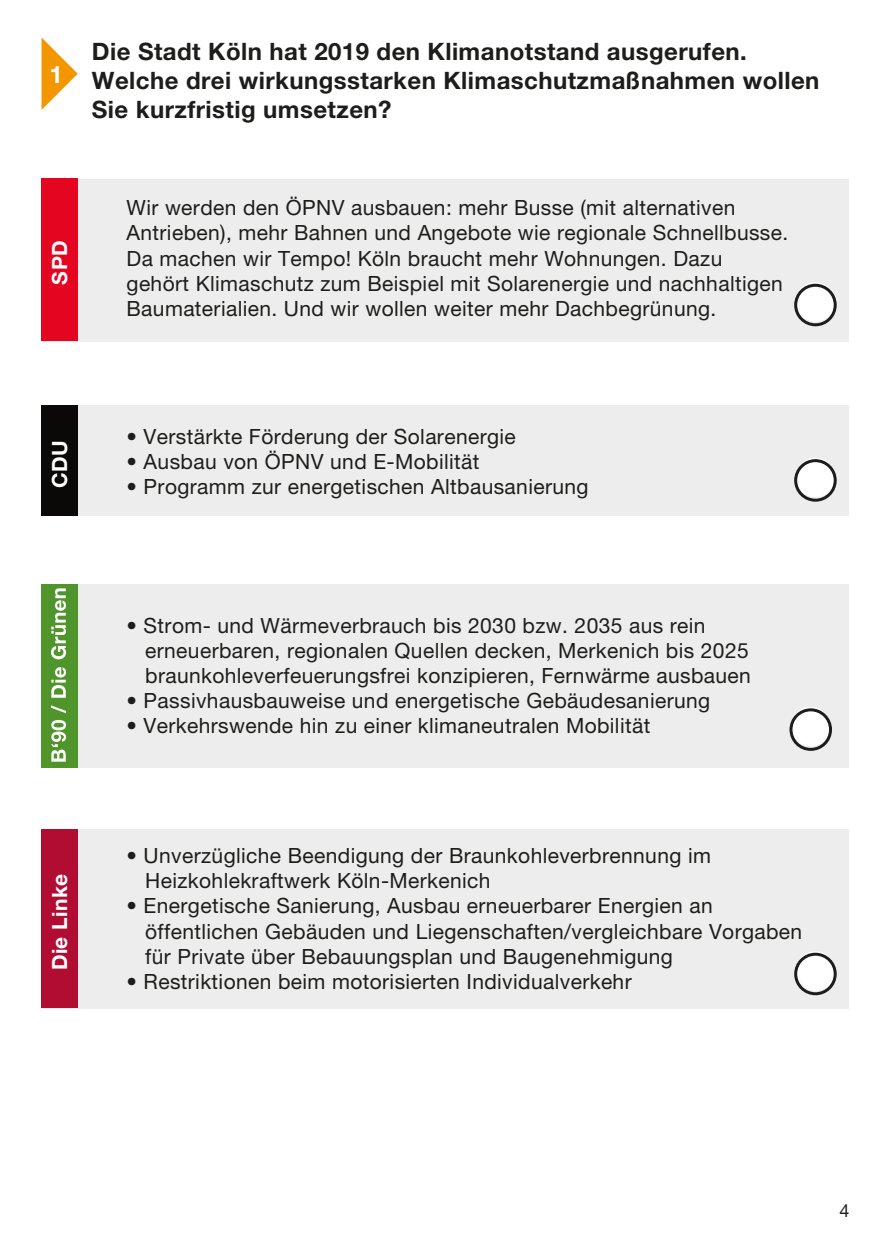
<style>
.page{position:relative;width:893px;height:1259px;background:#fff}
.page>*{position:absolute;margin:0;border:0;box-sizing:border-box;transform-origin:0 0}
.t1{font:700 24px/28.8px "Helvetica Neue LT Std";letter-spacing:.02em;color:#1d1d1b}
.t2{font:700 24px "Helvetica Neue LT Std";color:#fff}
.t3{font:21px/25.2px "Helvetica Neue LT Std";letter-spacing:.02em;color:#1d1d1b}
.t4{font:700 21px "Helvetica Neue LT Std";letter-spacing:.02em;color:#fff}
.t5{font:18px "Helvetica Neue LT Std";color:#1d1d1b}
</style>
<div class="page">
<svg style="left:42px;top:38px;width:36px;height:72px"></svg>
<div style="left:42px;top:179px;width:807px;height:162px;background:#ededed"></div>
<div style="left:42px;top:584px;width:807px;height:183px;background:#ededed"></div>
<div style="left:42px;top:584px;width:36px;height:183px;background:#50952b"></div>
<svg style="left:51px;top:720px;width:15px;height:41px"></svg>
<svg style="left:51px;top:705px;width:15px;height:8px"></svg>
<svg style="left:51px;top:667px;width:15px;height:31px"></svg>
<svg style="left:51px;top:588px;width:15px;height:71px"></svg>
<div style="left:42px;top:405px;width:807px;height:111px;background:#ededed"></div>
<div style="left:42px;top:405px;width:36px;height:111px;background:#0b0908"></div>
<div style="left:42px;top:178px;width:36px;height:162px;background:#e40521"></div>
<div style="left:42px;top:829px;width:807px;height:179px;background:#ededed"></div>
<div style="left:42px;top:829px;width:36px;height:179px;background:#b10d33"></div>
<div style="left:796px;top:951px;width:39px;height:39px;background:#fff;border-radius:50%"></div>
<svg style="left:794px;top:952px;width:43px;height:43px"></svg>
<div style="left:791px;top:707px;width:39px;height:39px;background:#fff;border-radius:50%"></div>
<svg style="left:789px;top:708px;width:43px;height:43px"></svg>
<div style="left:796px;top:458px;width:39px;height:39px;background:#fff;border-radius:50%"></div>
<svg style="left:794px;top:459px;width:43px;height:43px"></svg>
<svg style="left:796px;top:282px;width:39px;height:40px"></svg>
<svg style="left:794px;top:284px;width:43px;height:42px"></svg>
<p class="t2" style="left:49px;top:60px;width:15px">1</p>
<p class="t1" style="left:92px;top:37px;width:729px">Die Stadt Köln hat 2019 den Klimanotstand ausgerufen.<br>Welche drei wirkungsstarken Klimaschutzmaßnahmen wollen<br>Sie kurzfristig umsetzen?</p>
<p class="t4" style="left:47px;top:284px;width:46px;rotate:-90deg">SPD</p>
<p class="t3" style="left:127px;top:195px;width:663px">Wir werden den ÖPNV ausbauen: mehr Busse (mit alternativen Antrieben), mehr Bahnen und Angebote wie regionale Schnellbusse.<br>Da machen wir Tempo! Köln braucht mehr Wohnungen. Dazu gehört Klimaschutz zum Beispiel mit Solarenergie und nachhaltigen Baumaterialien. Und wir wollen weiter mehr Dachbegrünung.</p>
<p class="t4" style="left:47px;top:487px;width:49px;rotate:-90deg">CDU</p>
<p class="t3" style="left:127px;top:423px;width:391px">• Verstärkte Förderung der Solarenergie</p>
<p class="t3" style="left:127px;top:449px;width:354px">• Ausbau von ÖPNV und E-Mobilität</p>
<p class="t3" style="left:127px;top:474px;width:463px">• Programm zur energetischen Altbausanierung</p>
<p class="t4" style="left:47px;top:970px;width:98px;rotate:-90deg">Die Linke</p>
<p class="t3" style="left:145px;top:612px;width:607px;text-indent:-19px">• Strom- und Wärmeverbrauch bis 2030 bzw. 2035 aus rein erneuerbaren, regionalen Quellen decken, Merkenich bis 2025 braunkohleverfeuerungsfrei konzipieren, Fernwärme ausbauen</p>
<p class="t3" style="left:127px;top:688px;width:585px">• Passivhausbauweise und energetische Gebäudesanierung</p>
<p class="t3" style="left:127px;top:713px;width:525px">• Verkehrswende hin zu einer klimaneutralen Mobilität</p>
<p class="t3" style="left:145px;top:842px;width:567px;text-indent:-19px">• Unverzügliche Beendigung der Braunkohleverbrennung im<br>Heizkohlekraftwerk Köln-Merkenich</p>
<p class="t3" style="left:145px;top:893px;width:659px;text-indent:-19px">• Energetische Sanierung, Ausbau erneuerbarer Energien an öffentlichen Gebäuden und Liegenschaften/vergleichbare Vorgaben für Private über Bebauungsplan und Baugenehmigung</p>
<p class="t3" style="left:127px;top:968px;width:507px">• Restriktionen beim motorisierten Individualverkehr</p>
<p class="t5" style="left:839px;top:1200px;width:12px">4</p>
</div>
